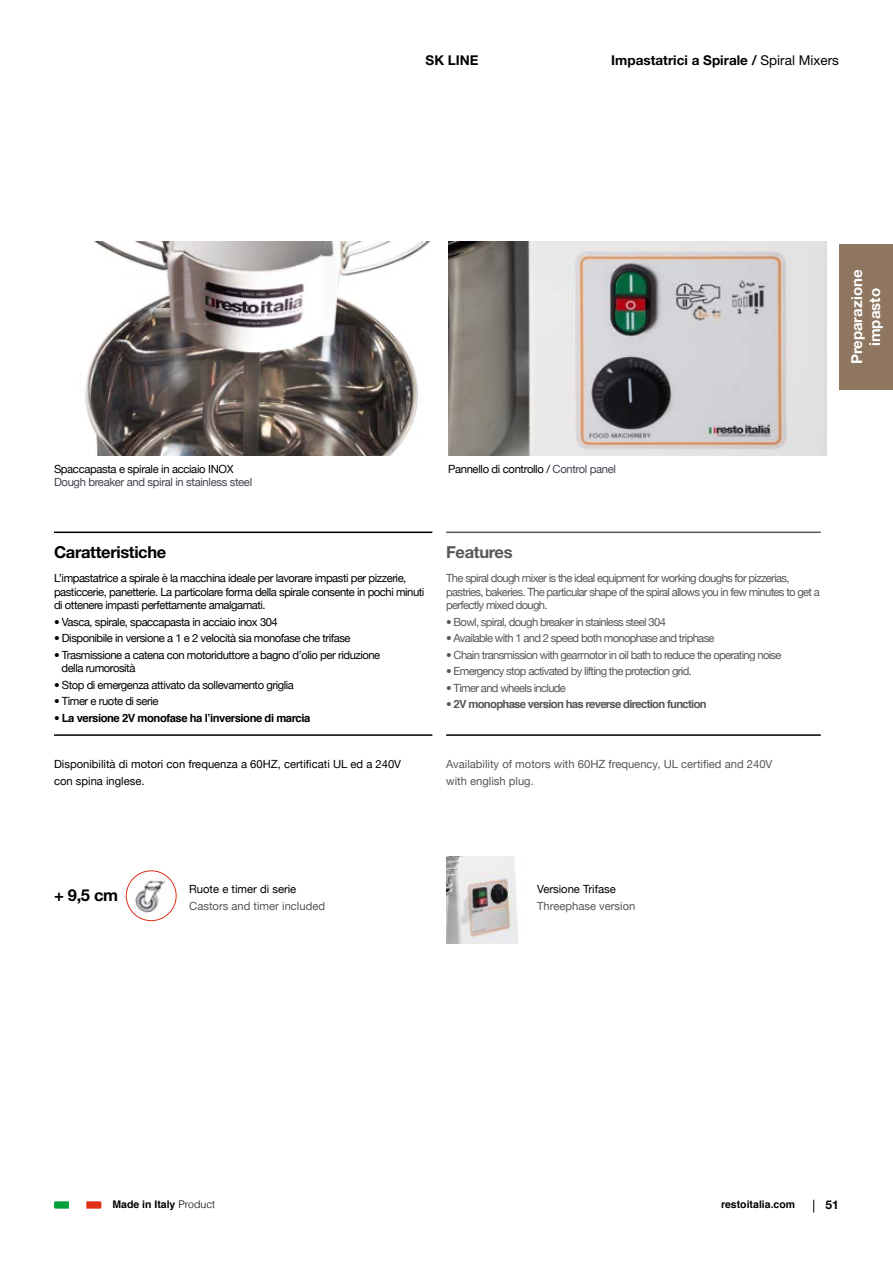
<style>
.page{position:relative;width:893px;height:1263px;background:#fff}
.page>*{position:absolute;margin:0;border:0;box-sizing:border-box;transform-origin:0 0}
.t1{font:700 16.5px "Helvetica Neue LT Std";letter-spacing:-.02em;color:#000}
.t2{font:700 16.5px "Helvetica Neue LT Std";letter-spacing:-.02em;color:#575756}
.t3{font:700 15px/18px "Helvetica Neue";color:#fff;text-align:center}
.t4{font:700 13.5px "Helvetica Neue";color:#000}
.t5{font:700 12px "Helvetica Neue";color:#000}
.t6{font:11.25px/13.5px "Helvetica Neue";letter-spacing:-.04em;color:#000}
.t7{font:11.25px/13.5px "Helvetica Neue";letter-spacing:-.06em;color:#575756}
.t8{font:11.25px/16.5px "Helvetica Neue";color:#575756}
.t9{font:11.25px/16.5px "Helvetica Neue";color:#000}
.t10{font:700 11.25px "Helvetica";letter-spacing:-.06em;color:#575756}
.t11{font:700 11.25px "Helvetica";letter-spacing:-.04em;color:#000}
.t12{font:11.25px "Helvetica Neue";letter-spacing:-.03em;color:#40444e}
.t13{font:700 10.5px "Helvetica";color:#000}
.s1{font-weight:400}
.s2{color:#40444e}
.s3{font-family:"Helvetica Neue";font-weight:400}
.s4{font-weight:300}
</style>
<div class="page">
<svg style="left:813px;top:1200px;width:1px;height:12px"></svg>
<svg style="left:54px;top:1201px;width:15px;height:7px"></svg>
<svg style="left:86px;top:1201px;width:15px;height:7px"></svg>
<div style="left:839px;top:244px;width:54px;height:146px;background:#8e7660"></div>
<img style="left:446px;top:857px;width:73px;height:86px">
<img style="left:85px;top:241px;width:346px;height:215px">
<img style="left:448px;top:241px;width:378px;height:215px">
<hr style="left:54px;top:531px;width:378px;height:2px;background:#000">
<hr style="left:446px;top:531px;width:375px;height:2px;background:#575756">
<hr style="left:54px;top:734px;width:378px;height:2px;background:#000">
<hr style="left:446px;top:734px;width:375px;height:2px;background:#000">
<svg style="left:126px;top:871px;width:50px;height:50px"></svg>
<div style="left:126px;top:870px;width:51px;height:51px;border:1px solid #de2e14;border-radius:50%"></div>
<img style="left:134px;top:870px;width:35px;height:45px">
<p class="t4" style="left:426px;top:51px;width:55px">SK LINE</p>
<p class="t4" style="left:611px;top:52px;width:229px">Impastatrici a Spirale / <span class="s1">Spiral Mixers</span></p>
<h2 class="t3" style="left:848px;top:364px;width:96px;rotate:-90deg">Preparazione impasto</h2>
<p class="t6" style="left:54px;top:462px;width:181px">Spaccapasta e spirale in acciaio INOX</p>
<p class="t12" style="left:54px;top:475px;width:200px">Dough breaker and spiral in stainless steel</p>
<p class="t6" style="left:448px;top:462px;width:169px">Pannello di controllo / <span class="s2">Control panel</span></p>
<h1 class="t1" style="left:54px;top:542px;width:114px">Caratteristiche</h1>
<h1 class="t2" style="left:446px;top:542px;width:68px">Features</h1>
<p class="t6" style="left:54px;top:571px;width:372px">L’impastatrice a spirale è la macchina ideale per lavorare impasti per pizzerie, pasticcerie, panetterie. La particolare forma della spirale consente in pochi minuti di ottenere impasti perfettamente amalgamati.</p>
<p class="t6" style="left:54px;top:615px;width:225px">• Vasca, spirale, spaccapasta in acciaio inox 304</p>
<p class="t6" style="left:54px;top:631px;width:298px">• Disponibile in versione a 1 e 2 velocità sia monofase che trifase</p>
<p class="t6" style="left:62px;top:648px;width:320px;text-indent:-8px">• Trasmissione a catena con motoriduttore a bagno d’olio per riduzione della rumorosità</p>
<p class="t6" style="left:54px;top:678px;width:241px">• Stop di emergenza attivato da sollevamento griglia</p>
<p class="t6" style="left:54px;top:694px;width:106px">• Timer e ruote di serie</p>
<p class="t11" style="left:54px;top:713px;width:258px"><span class="s3">•</span> La versione 2V monofase ha l’inversione di marcia</p>
<p class="t7" style="left:446px;top:571px;width:375px">The spiral dough mixer is the ideal equipment for working doughs for pizzerias, pastries, bakeries. The particular shape of the spiral allows you in few minutes to get a perfectly mixed dough.</p>
<p class="t7" style="left:446px;top:615px;width:221px">• Bowl, spiral, dough breaker in stainless steel 304</p>
<p class="t7" style="left:446px;top:631px;width:270px">• Available with 1 and 2 speed both monophase and triphase</p>
<p class="t7" style="left:446px;top:648px;width:337px">• Chain transmission with gearmotor in oil bath to reduce the operating noise</p>
<p class="t7" style="left:446px;top:664px;width:247px">• Emergency stop activated by lifting the protection grid.</p>
<p class="t7" style="left:446px;top:681px;width:121px">• Timer and wheels include</p>
<p class="t10" style="left:446px;top:700px;width:262px"><span class="s3">•</span> 2V monophase version has reverse direction function</p>
<p class="t9" style="left:54px;top:756px;width:349px">Disponibilità di motori con frequenza a 60HZ, certificati UL ed a 240V con spina inglese.</p>
<p class="t8" style="left:446px;top:756px;width:328px">Availability of motors with 60HZ frequency, UL certified and 240V with english plug.</p>
<h1 class="t1" style="left:54px;top:884px;width:66px">+ 9,5 cm</h1>
<p class="t9" style="left:189px;top:880px;width:109px">Ruote e timer di serie</p>
<p class="t8" style="left:189px;top:897px;width:137px">Castors and timer included</p>
<p class="t9" style="left:537px;top:880px;width:80px">Versione Trifase</p>
<p class="t8" style="left:537px;top:897px;width:100px">Threephase version</p>
<p class="t13" style="left:112px;top:1199px;width:104px">Made in Italy <span class="s4">Product</span></p>
<p class="t13" style="left:721px;top:1199px;width:76px">restoitalia.com</p>
<p class="t5" style="left:826px;top:1197px;width:15px">51</p>
</div>
